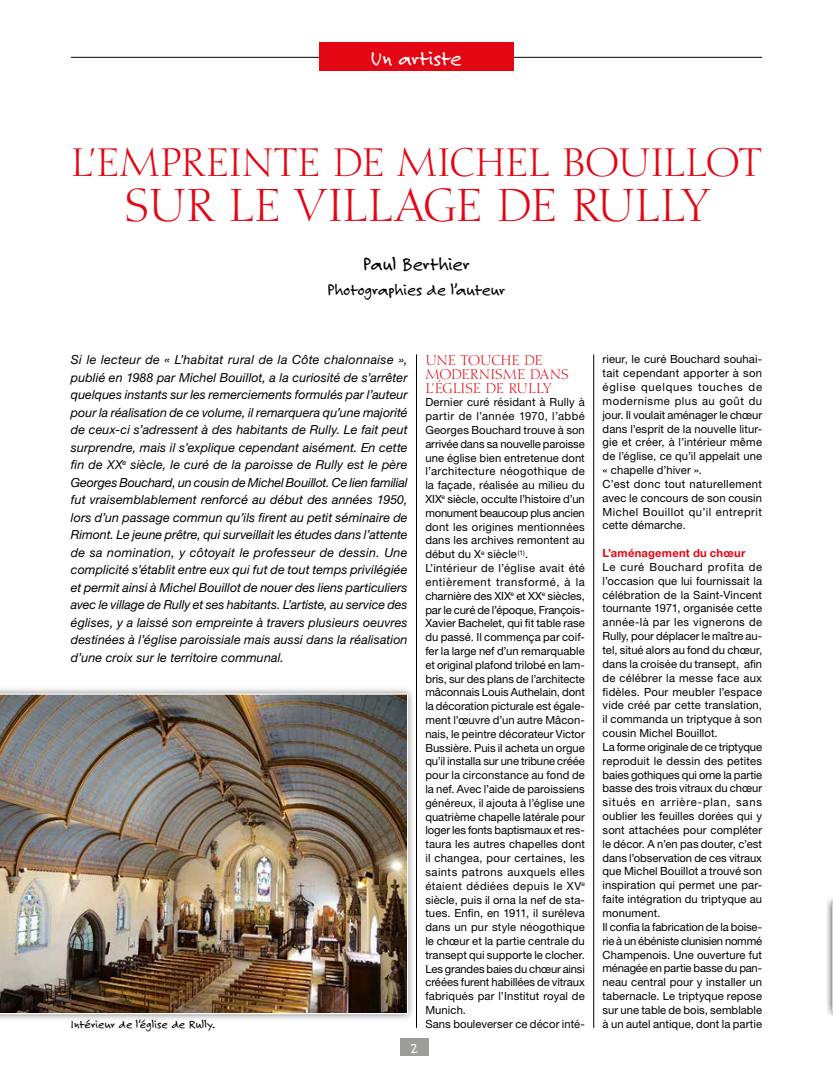
<style>
.page{position:relative;width:833px;height:1081px;background:#fff}
.page>*{position:absolute;margin:0;border:0;box-sizing:border-box;transform-origin:0 0}
.t1{font:45px "Calligraphic 810 BT";letter-spacing:-.02em;color:#e30613}
.t2{font:38.75px "Calligraphic 810 BT";letter-spacing:-.02em;color:#e30613}
.t3{font:22.5px "Felt Tip Roman";color:#fff}
.t4{font:20px "Felt Tip Roman";letter-spacing:-.01em;color:#000}
.t5{font:17.5px "Felt Tip Roman";letter-spacing:-.01em;color:#000}
.t6{font:15px "Felt Tip Roman";color:#fff}
.t7{font:13.75px/13.8px "Calligraphic 810 BT";letter-spacing:-.025em;color:#e30613}
.t8{font:italic 12.5px/17.5px "Helvetica Neue";letter-spacing:.01em;color:#000;text-align:justify}
.t9{font:12.5px "Felt Tip Roman";color:#000}
.t10{font:11.25px/13.9px "Helvetica Neue";letter-spacing:.01em;color:#000}
.t11{font:700 11.25px "Helvetica Neue";letter-spacing:.02em;color:#e30613}
</style>
<div class="page">
<hr style="left:71px;top:57px;width:691px;height:1px;background:#000">
<hr style="left:416px;top:354px;width:1px;height:674px;background:#000">
<hr style="left:593px;top:354px;width:1px;height:674px;background:#000">
<div style="left:400px;top:1038px;width:29px;height:18px;background:#9d9d9c"></div>
<div style="left:319px;top:43px;width:195px;height:28px;background:#e30613"></div>
<div style="left:0;top:686px;width:416px;height:335px;background:#000;opacity:.5"></div>
<img style="left:0;top:693px;width:408px;height:321px">
<div style="left:825px;top:895px;width:8px;height:124px;background:#000;opacity:.5"></div>
<svg style="left:832px;top:903px;width:1px;height:108px"></svg>
<h3 class="t3" style="left:371px;top:44px;width:92px">Un artiste</h3>
<h2 class="t2" style="left:71px;top:139px;width:692px">L’EMPREINTE DE MICHEL BOUILLOT</h2>
<h1 class="t1" style="left:124px;top:178px;width:587px">SUR LE VILLAGE DE RULLY</h1>
<h3 class="t4" style="left:363px;top:251px;width:108px">Paul Berthier</h3>
<h3 class="t5" style="left:327px;top:279px;width:179px">Photographies de l’auteur</h3>
<p class="t8" style="left:71px;top:351px;width:338px">Si le lecteur de « L’habitat rural de la Côte chalonnaise », publié en 1988 par Michel Bouillot, a la curiosité de s’arrêter quelques instants sur les remerciements formulés par l’auteur pour la réalisation de ce volume, il remarquera qu’une majorité de ceux-ci s’adressent à des habitants de Rully. Le fait peut surprendre, mais il s’explique cependant aisément. En cette fin de XX<sup>e</sup> siècle, le curé de la paroisse de Rully est le père Georges Bouchard, un cousin de Michel Bouillot. Ce lien familial fut vraisemblablement renforcé au début des années 1950, lors d’un passage commun qu’ils firent au petit séminaire de Rimont. Le jeune prêtre, qui surveillait les études dans l’attente de sa nomination, y côtoyait le professeur de dessin. Une complicité s’établit entre eux qui fut de tout temps privilégiée et permit ainsi à Michel Bouillot de nouer des liens particuliers avec le village de Rully et ses habitants. L’artiste, au service des églises, y a laissé son empreinte à travers plusieurs oeuvres destinées à l’église paroissiale mais aussi dans la réalisation d’une croix sur le territoire communal.</p>
<p class="t9" style="left:71px;top:1016px;width:146px">Intérieur de l’église de Rully.</p>
<p class="t7" style="left:425px;top:353px;width:145px">UNE TOUCHE DE<br>MODERNISME DANS<br>L’ÉGLISE DE RULLY</p>
<p class="t10" style="left:425px;top:395px;width:161px">Dernier curé résidant à Rully à partir de l’année 1970, l’abbé<br>Georges Bouchard trouve à son arrivée dans sa nouvelle paroisse une église bien entretenue dont l’architecture néogothique de la façade, réalisée au milieu du<br>XIX<sup>e</sup> siècle, occulte l’histoire d’un monument beaucoup plus ancien dont les origines mentionnées dans les archives remontent au début du X<sup>e</sup> siècle<sup>(1)</sup>.<br>L’intérieur de l’église avait été entièrement transformé, à la charnière des XIX<sup>e</sup> et XX<sup>e</sup> siècles, par le curé de l’époque, François-<br>Xavier Bachelet, qui fit table rase du passé. Il commença par coif&shy;fer la large nef d’un remarquable et original plafond trilobé en lam&shy;bris, sur des plans de l’architecte mâconnais Louis Authelain, dont la décoration picturale est égale&shy;ment l’œuvre d’un autre Mâcon&shy;nais, le peintre décorateur Victor<br>Bussière. Puis il acheta un orgue qu’il installa sur une tribune créée pour la circonstance au fond de la nef. Avec l’aide de paroissiens généreux, il ajouta à l’église une quatrième chapelle latérale pour loger les fonts baptismaux et res&shy;taura les autres chapelles dont il changea, pour certaines, les saints patrons auxquels elles étaient dédiées depuis le XV<sup>e </sup>siècle, puis il orna la nef de sta&shy;tues. Enfin, en 1911, il suréleva dans un pur style néogothique le chœur et la partie centrale du transept qui supporte le clocher.<br>Les grandes baies du chœur ainsi créées furent habillées de vitraux fabriqués par l’Institut royal de<br>Munich.<br>Sans bouleverser ce décor inté-</p>
<h3 class="t6" style="left:411px;top:1039px;width:8px">2</h3>
<p class="t10" style="left:602px;top:352px;width:161px">rieur, le curé Bouchard souhai&shy;tait cependant apporter à son église quelques touches de modernisme plus au goût du jour. Il voulait aménager le chœur dans l’esprit de la nouvelle litur&shy;gie et créer, à l’intérieur même de l’église, ce qu’il appelait une « chapelle d’hiver ».<br>C’est donc tout naturellement avec le concours de son cousin<br>Michel Bouillot qu’il entreprit cette démarche.</p>
<p class="t11" style="left:602px;top:546px;width:144px">L’aménagement du chœur</p>
<p class="t10" style="left:602px;top:560px;width:161px">Le curé Bouchard profita de l’occasion que lui fournissait la célébration de la Saint-Vincent tournante 1971, organisée cette année-là par les vignerons de<br>Rully, pour déplacer le maître au&shy;tel, situé alors au fond du chœur, dans la croisée du transept, afin de célébrer la messe face aux fidèles. Pour meubler l’espace vide créé par cette translation, il commanda un triptyque à son cousin Michel Bouillot.<br>La forme originale de ce triptyque reproduit le dessin des petites baies gothiques qui orne la partie basse des trois vitraux du chœur situés en arrière-plan, sans oublier les feuilles dorées qui y sont attachées pour compléter le décor. A n’en pas douter, c’est dans l’observation de ces vitraux que Michel Bouillot a trouvé son inspiration qui permet une par&shy;faite intégration du triptyque au monument.<br>Il confia la fabrication de la boise&shy;rie à un ébéniste clunisien nommé<br>Champenois. Une ouverture fut ménagée en partie basse du pan&shy;neau central pour y installer un tabernacle. Le triptyque repose sur une table de bois, semblable à un autel antique, dont la partie</p>
</div>
